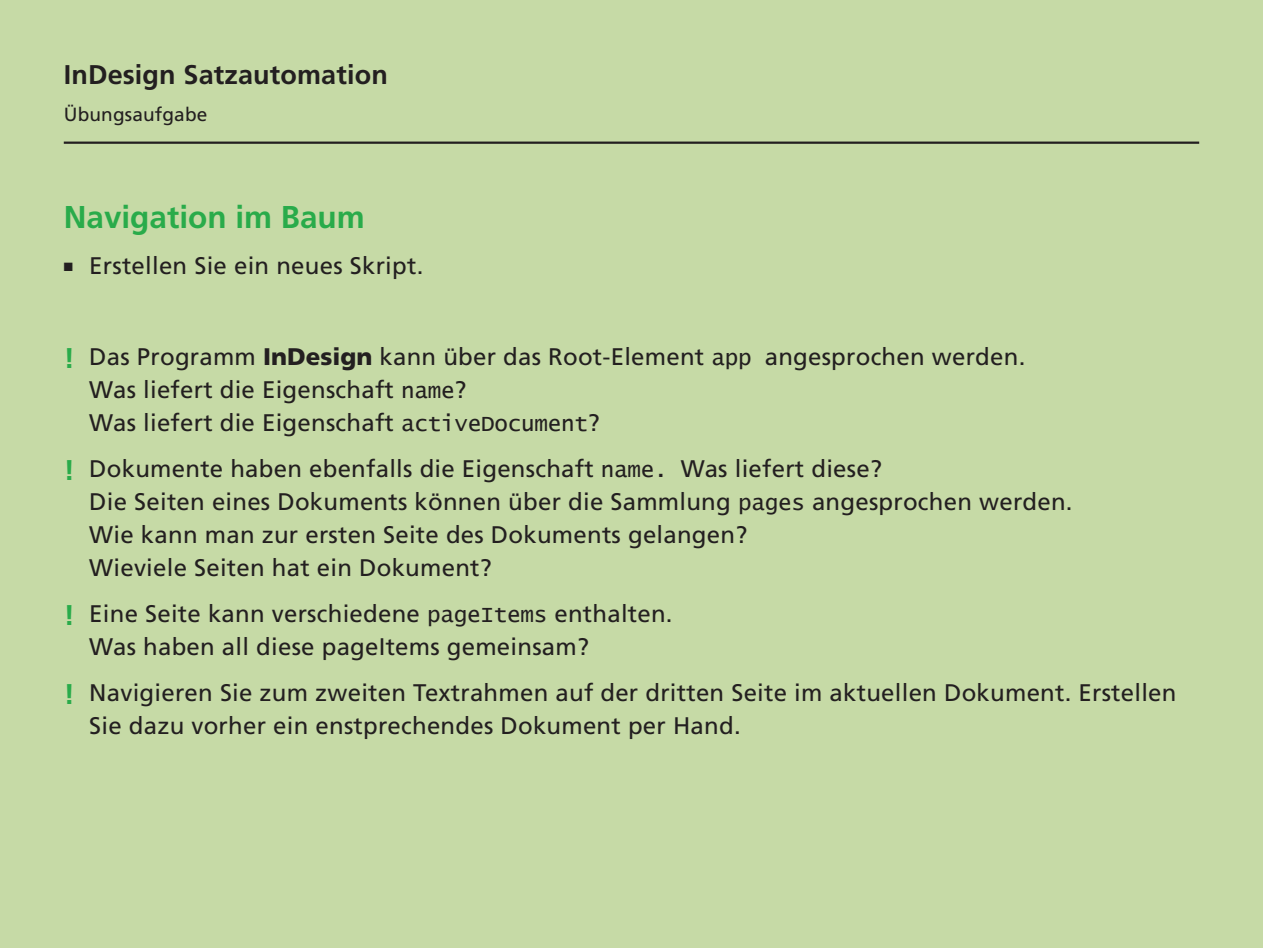
<style>
.page{position:relative;width:1263px;height:948px;background:#fff}
.page>*{position:absolute;margin:0;border:0;box-sizing:border-box;transform-origin:0 0}
.t1{font:700 31.5px "Frutiger";color:#29ab4a}
.t2{font:700 27px "Frutiger";letter-spacing:.005em;color:#231f20}
.frage_aufgabe{font:24px/33px "Frutiger";letter-spacing:.01em;color:#231f20}
.aufzaehlung{font:24px "Frutiger";letter-spacing:.01em;color:#231f20}
.t3{font:19.05px "Frutiger";letter-spacing:.01em;color:#231f20}
.s1{font-weight:700;font-size:28.5px;color:#29ab4a}
.s2{font-weight:900}
.s3{font-family:"Lucida Console";font-size:22.5px}
</style>
<div class="page">
<div style="left:0;top:0;width:1263px;height:947px;background:#c6daa6"></div>
<hr style="left:64px;top:141px;width:1135px;height:3px;background:#231f20">
<p class="t2" style="left:64px;top:59px;width:326px">InDesign Satzautomation</p>
<p class="t3" style="left:64px;top:103px;width:145px">Übungsaufgabe</p>
<p class="t1" style="left:64px;top:198px;width:303px">Navigation im Baum</p>
<p class="aufzaehlung" style="left:64px;top:251px;width:361px">■ Erstellen Sie ein neues Skript.</p>
<p class="frage_aufgabe" style="left:89px;top:340px;width:937px;text-indent:-26px"><span class="s1">!</span> Das Programm <span class="s2">InDesign</span> kann über das Root-Element <span class="s3">app</span> angesprochen werden.<br>Was liefert die Eigenschaft <span class="s3">name</span>?<br>Was liefert die Eigenschaft <span class="s3">activeDocument</span>?</p>
<p class="frage_aufgabe" style="left:89px;top:452px;width:985px;text-indent:-26px"><span class="s1">!</span> Dokumente haben ebenfalls die Eigenschaft <span class="s3">name.</span> Was liefert diese?<br>Die Seiten eines Dokuments können über die Sammlung <span class="s3">pages</span> angesprochen werden.<br>Wie kann man zur ersten Seite des Dokuments gelangen?<br>Wieviele Seiten hat ein Dokument?</p>
<p class="frage_aufgabe" style="left:89px;top:597px;width:585px;text-indent:-26px"><span class="s1">!</span> Eine Seite kann verschiedene <span class="s3">pageItems</span> enthalten.<br>Was haben all diese pageItems gemeinsam?</p>
<p class="frage_aufgabe" style="left:89px;top:676px;width:1089px;text-indent:-26px"><span class="s1">!</span> Navigieren Sie zum zweiten Textrahmen auf der dritten Seite im aktuellen Dokument. Erstellen<br>Sie dazu vorher ein enstprechendes Dokument per Hand.</p>
</div>
